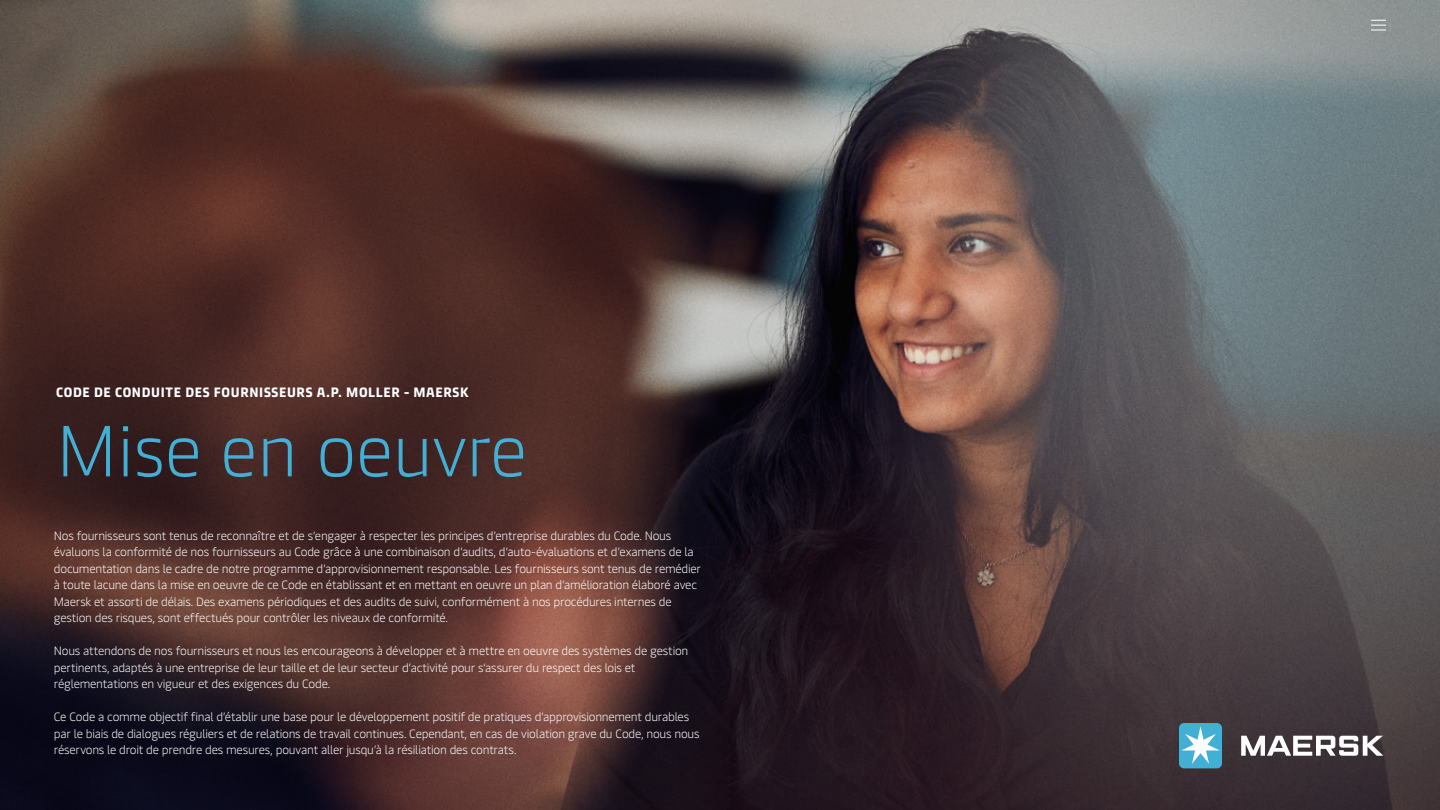
<style>
.page{position:relative;width:1440px;height:810px;background:#fff}
.page>*{position:absolute;margin:0;border:0;box-sizing:border-box;transform-origin:0 0}
.t1{font:300 72px "Maersk Headline";color:#42b0d5}
.t2{font:700 13.5px "Maersk Headline";letter-spacing:.05em;color:#fff}
.t3{font:300 12px/16.5px "Maersk Text";letter-spacing:-.02em;color:#fff}
</style>
<div class="page">
<img style="left:0;top:0;width:1440px;height:810px">
<svg style="left:1241px;top:736px;width:142px;height:20px"></svg>
<div style="left:1179px;top:723px;width:43px;height:45px;background:#42b0d5;border-radius:5px"></div>
<svg style="left:1181px;top:726px;width:39px;height:38px"></svg>
<svg style="left:1371px;top:20px;width:15px;height:11px"></svg>
<p class="t2" style="left:56px;top:381px;width:414px">CODE DE CONDUITE DES FOURNISSEURS A.P. MOLLER - MAERSK</p>
<h1 class="t1" style="left:56px;top:395px;width:472px">Mise en oeuvre</h1>
<p class="t3" style="left:54px;top:526px;width:649px">Nos fournisseurs sont tenus de reconnaître et de s’engager à respecter les principes d’entreprise durables du Code. Nous évaluons la conformité de nos fournisseurs au Code grâce à une combinaison d’audits, d’auto-évaluations et d’examens de la documentation dans le cadre de notre programme d’approvisionnement responsable. Les fournisseurs sont tenus de remédier à toute lacune dans la mise en oeuvre de ce Code en établissant et en mettant en oeuvre un plan d’amélioration élaboré avec Maersk et assorti de délais. Des examens périodiques et des audits de suivi, conformément à nos procédures internes de gestion des risques, sont effectués pour contrôler les niveaux de conformité.</p>
<p class="t3" style="left:54px;top:641px;width:636px">Nous attendons de nos fournisseurs et nous les encourageons à développer et à mettre en oeuvre des systèmes de gestion pertinents, adaptés à une entreprise de leur taille et de leur secteur d’activité pour s’assurer du respect des lois et réglementations en vigueur et des exigences du Code.</p>
<p class="t3" style="left:54px;top:707px;width:647px">Ce Code a comme objectif final d’établir une base pour le développement positif de pratiques d’approvisionnement durables par le biais de dialogues réguliers et de relations de travail continues. Cependant, en cas de violation grave du Code, nous nous réservons le droit de prendre des mesures, pouvant aller jusqu’à la résiliation des contrats.</p>
</div>
